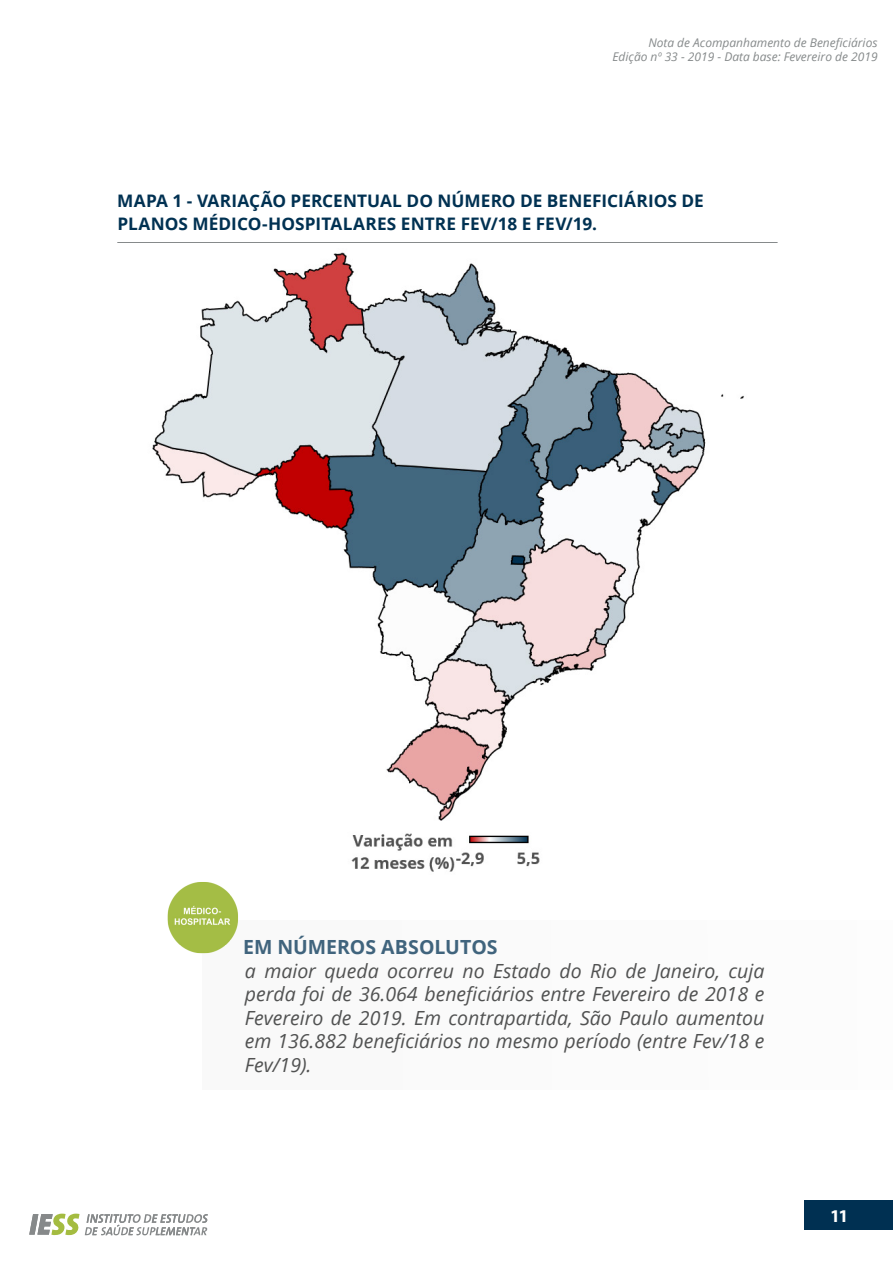
<style>
.page{position:relative;width:893px;height:1263px;background:#fff}
.page>*{position:absolute;margin:0;border:0;box-sizing:border-box;transform-origin:0 0}
.t1{font:italic 19.5px/23.4px "Open Sans";color:#515252;text-align:justify}
.t2{font:700 19.5px "Open Sans";color:#40647d}
.t3{font:700 18px "Myriad Pro";color:#fff}
.t4{font:700 17.25px/22.5px "Open Sans";color:#003152}
.t5{font:italic 12px/14.4px "Open Sans";color:#868a8b;text-align:right}
</style>
<div class="page">
<svg style="left:29px;top:1214px;width:179px;height:21px"></svg>
<div style="left:824px;top:1200px;width:69px;height:30px;background:#003052"></div>
<div style="left:805px;top:1200px;width:69px;height:30px;background:#003052"></div>
<div style="left:203px;top:920px;width:690px;height:169px;background:#f9f9f9"></div>
<img style="left:152px;top:252px;width:592px;height:620px">
<hr style="left:117px;top:242px;width:661px;height:1px;background:#868a8b">
<img style="left:167px;top:882px;width:71px;height:72px">
<div style="left:704px;top:784px;width:157px;height:54px;background:#fff"></div>
<p class="t5" style="left:612px;top:35px;width:267px">Nota de Acompanhamento de Beneficiários<br>Edição nº 33 - 2019 - Data base: Fevereiro de 2019</p>
<p class="t4" style="left:117px;top:189px;width:586px">MAPA 1 - VARIAÇÃO PERCENTUAL DO NÚMERO DE BENEFICIÁRIOS DE<br>PLANOS MÉDICO-HOSPITALARES ENTRE FEV/18 E FEV/19.</p>
<p class="t2" style="left:243px;top:933px;width:254px">EM NÚMEROS ABSOLUTOS</p>
<p class="t1" style="left:245px;top:959px;width:521px">a maior queda ocorreu no Estado do Rio de Janeiro, cuja perda foi de 36.064 beneficiários entre Fevereiro de 2018 e Fevereiro de 2019. Em contrapartida, São Paulo aumentou em 136.882 beneficiários no mesmo período (entre Fev/18 e Fev/19).</p>
<p class="t3" style="left:830px;top:1204px;width:20px">11</p>
</div>
